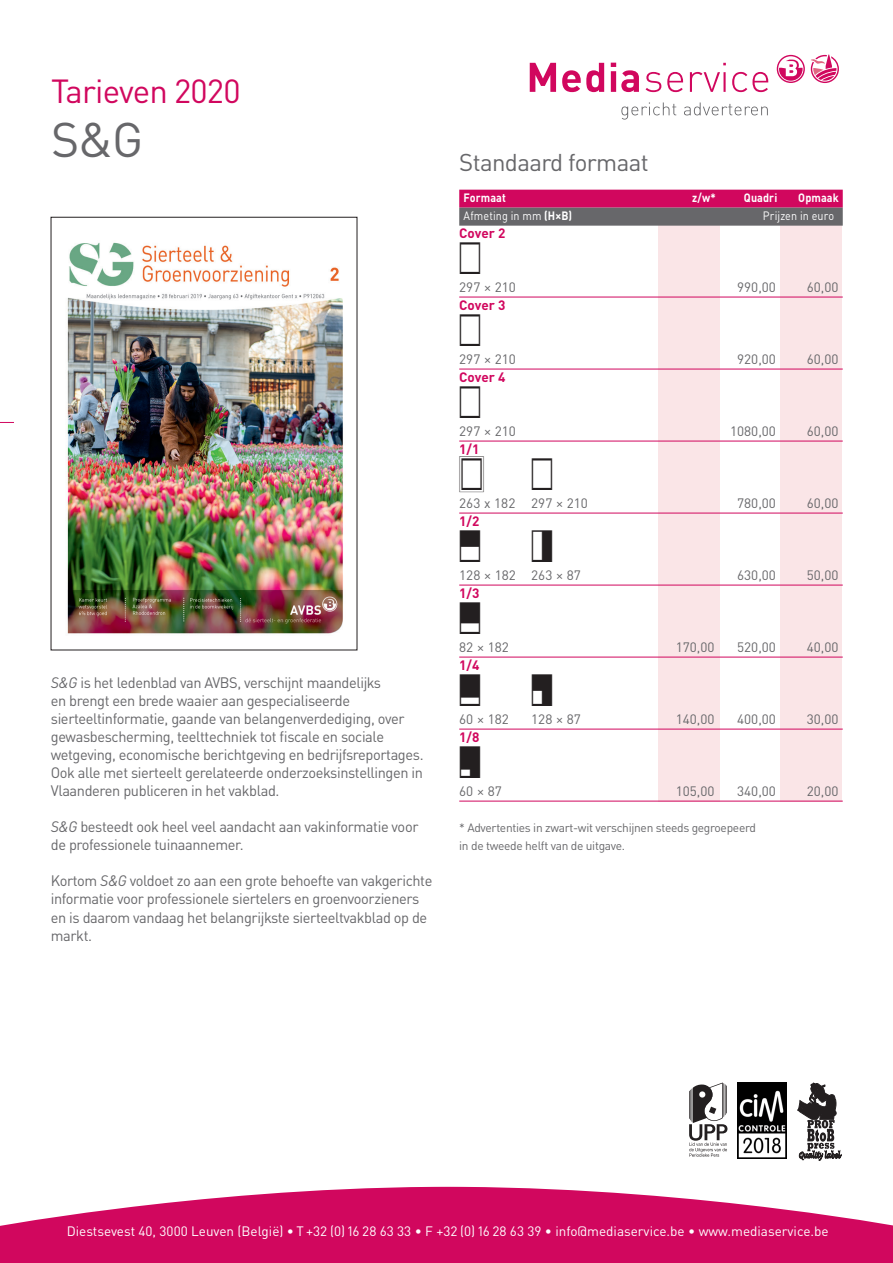
<style>
.page{position:relative;width:893px;height:1263px;background:#fff}
.page>*{position:absolute;margin:0;border:0;box-sizing:border-box;transform-origin:0 0}
._2016_TitelBlad{font:48px "DINOT";color:#67676a}
._2016_maat{font:45px "Media Service Formaten";color:#231f20;scale:.9 1}
._2016_Titel{font:33px "DINOT";letter-spacing:-.025em;color:#d1075e}
._2016_Titel_klein{font:24px "DINOT";letter-spacing:-.025em;color:#67676a}
._2016_Tarief_body{font:15px/18px "DINOT";letter-spacing:-.025em;color:#67676a}
._2016_Prijzen_icoon{font:13.5px "DINOT";color:#67676a}
.t1{font:13.5px "DINOT";color:#fff}
._2016_maat-2{font:13.5px "DINOT";color:#67676a}
._2016_maat-3{font:700 13.5px "DINOT";letter-spacing:-.005em;color:#d1075e}
._2016_Tarief_body-2{font:12px/18px "DINOT";letter-spacing:-.025em;color:#67676a}
._2016_Tabelkop_grijs{font:12px "DINOT";letter-spacing:.01em;color:#fff;scale:.9 1}
._2016_Tabelkop_rood{font:700 12px "DINOT";letter-spacing:.01em;color:#fff;scale:.9 1}
.s1{font-style:italic}
.s2{font-weight:700}
</style>
<div class="page">
<svg style="left:0;top:1187px;width:893px;height:76px;fill:#d1075e"></svg>
<svg style="left:530px;top:63px;width:26px;height:29px"></svg>
<svg style="left:562px;top:63px;width:42px;height:29px"></svg>
<svg style="left:611px;top:63px;width:28px;height:29px"></svg>
<svg style="left:646px;top:72px;width:15px;height:20px"></svg>
<svg style="left:667px;top:72px;width:16px;height:20px"></svg>
<svg style="left:690px;top:72px;width:30px;height:20px"></svg>
<hr style="left:723px;top:72px;width:3px;height:20px;background:#d1075e">
<svg style="left:732px;top:72px;width:36px;height:20px"></svg>
<svg style="left:621px;top:102px;width:55px;height:17px"></svg>
<svg style="left:684px;top:103px;width:84px;height:12px"></svg>
<svg style="left:777px;top:54px;width:62px;height:29px"></svg>
<svg style="left:0;top:422px;width:14px;height:1px"></svg>
<div style="left:659px;top:208px;width:61px;height:593px;background:#fae5e7"></div>
<div style="left:781px;top:208px;width:61px;height:593px;background:#fae5e7"></div>
<div style="left:459px;top:190px;width:384px;height:18px;background:#d1075e"></div>
<div style="left:459px;top:208px;width:384px;height:18px;background:#67676a"></div>
<hr style="left:459px;top:297px;width:384px;height:1px;background:#d1075e">
<hr style="left:459px;top:369px;width:384px;height:1px;background:#d1075e">
<hr style="left:459px;top:441px;width:384px;height:1px;background:#d1075e">
<hr style="left:459px;top:513px;width:384px;height:1px;background:#d1075e">
<hr style="left:459px;top:585px;width:384px;height:1px;background:#d1075e">
<hr style="left:459px;top:657px;width:384px;height:1px;background:#d1075e">
<hr style="left:459px;top:729px;width:384px;height:1px;background:#d1075e">
<hr style="left:459px;top:801px;width:384px;height:1px;background:#d1075e">
<svg style="left:798px;top:1083px;width:43px;height:77px"></svg>
<img style="left:67px;top:242px;width:276px;height:392px">
<svg style="left:689px;top:1082px;width:38px;height:75px"></svg>
<img style="left:738px;top:1083px;width:49px;height:75px">
<p class="_2016_Titel" style="left:51px;top:71px;width:191px">Tarieven 2020</p>
<p class="_2016_TitelBlad" style="left:51px;top:110px;width:94px">S&amp;G</p>
<p class="_2016_Tarief_body" style="left:51px;top:674px;width:374px"><span class="s1">S&amp;G</span> is het ledenblad van AVBS, verschijnt maandelijks<br>en brengt een brede waaier aan gespecialiseerde sierteeltinformatie, gaande van belangenverdediging, over gewasbescherming, teelttechniek tot fiscale en sociale wetgeving, economische berichtgeving en bedrijfsreportages.<br>Ook alle met sierteelt gerelateerde onderzoeksinstellingen in Vlaanderen publiceren in het vakblad.</p>
<p class="_2016_Tarief_body" style="left:51px;top:818px;width:369px"><span class="s1">S&amp;G</span> besteedt ook heel veel aandacht aan vakinformatie voor de professionele tuinaannemer.</p>
<p class="_2016_Tarief_body" style="left:51px;top:872px;width:383px">Kortom <span class="s1">S&amp;G</span> voldoet zo aan een grote behoefte van vakgerichte informatie voor professionele siertelers en groenvoorzieners en is daarom vandaag het belangrijkste sierteeltvakblad op de markt.</p>
<p class="_2016_Titel_klein" style="left:459px;top:147px;width:191px">Standaard formaat</p>
<p class="_2016_Tabelkop_rood" style="left:463px;top:190px;width:49px">Formaat</p>
<p class="_2016_Tabelkop_rood" style="left:692px;top:190px;width:28px">z/w*</p>
<p class="_2016_Tabelkop_rood" style="left:744px;top:190px;width:39px">Quadri</p>
<p class="_2016_Tabelkop_rood" style="left:798px;top:190px;width:46px">Opmaak</p>
<p class="_2016_Tabelkop_grijs" style="left:463px;top:209px;width:122px">Afmeting in mm <span class="s2">(H×B)</span></p>
<p class="_2016_Tabelkop_grijs" style="left:763px;top:209px;width:81px">Prijzen in euro</p>
<p class="_2016_maat-3" style="left:459px;top:225px;width:48px">Cover 2</p>
<p class="_2016_maat" style="left:459px;top:233px;width:26px">A</p>
<p class="_2016_maat-2" style="left:459px;top:279px;width:58px">297 × 210</p>
<p class="_2016_maat-3" style="left:459px;top:297px;width:48px">Cover 3</p>
<p class="_2016_maat" style="left:459px;top:305px;width:26px">A</p>
<p class="_2016_maat-2" style="left:459px;top:351px;width:58px">297 × 210</p>
<p class="_2016_maat-3" style="left:459px;top:369px;width:48px">Cover 4</p>
<p class="_2016_maat" style="left:459px;top:377px;width:26px">A</p>
<p class="_2016_maat-2" style="left:459px;top:423px;width:58px">297 × 210</p>
<p class="_2016_maat-3" style="left:459px;top:441px;width:22px">1/1</p>
<p class="_2016_maat" style="left:459px;top:449px;width:106px">a A</p>
<p class="_2016_maat-2" style="left:459px;top:495px;width:130px">263 x 182 297 × 210</p>
<p class="_2016_maat-3" style="left:459px;top:513px;width:22px">1/2</p>
<p class="_2016_maat" style="left:459px;top:521px;width:106px">B C</p>
<p class="_2016_maat-2" style="left:459px;top:567px;width:123px">128 × 182 263 × 87</p>
<p class="_2016_maat-3" style="left:459px;top:585px;width:22px">1/3</p>
<p class="_2016_maat" style="left:459px;top:593px;width:26px">D</p>
<p class="_2016_maat-2" style="left:459px;top:639px;width:51px">82 × 182</p>
<p class="_2016_maat-3" style="left:459px;top:657px;width:22px">1/4</p>
<p class="_2016_maat" style="left:459px;top:665px;width:106px">E F</p>
<p class="_2016_maat-2" style="left:459px;top:711px;width:51px">60 × 182</p>
<p class="_2016_maat-2" style="left:531px;top:711px;width:51px">128 × 87</p>
<p class="_2016_maat-3" style="left:459px;top:729px;width:22px">1/8</p>
<p class="_2016_maat" style="left:459px;top:737px;width:26px">H</p>
<p class="_2016_maat-2" style="left:459px;top:783px;width:44px">60 × 87</p>
<p class="_2016_Tarief_body-2" style="left:459px;top:819px;width:298px">* Advertenties in zwart-wit verschijnen steeds gegroepeerd in de tweede helft van de uitgave.</p>
<p class="_2016_Prijzen_icoon" style="left:737px;top:279px;width:40px">990,00</p>
<p class="_2016_Prijzen_icoon" style="left:807px;top:279px;width:33px">60,00</p>
<p class="_2016_Prijzen_icoon" style="left:737px;top:351px;width:40px">920,00</p>
<p class="_2016_Prijzen_icoon" style="left:807px;top:351px;width:33px">60,00</p>
<p class="_2016_Prijzen_icoon" style="left:730px;top:423px;width:47px">1080,00</p>
<p class="_2016_Prijzen_icoon" style="left:807px;top:423px;width:33px">60,00</p>
<p class="_2016_Prijzen_icoon" style="left:737px;top:495px;width:40px">780,00</p>
<p class="_2016_Prijzen_icoon" style="left:807px;top:495px;width:33px">60,00</p>
<p class="_2016_Prijzen_icoon" style="left:737px;top:567px;width:40px">630,00</p>
<p class="_2016_Prijzen_icoon" style="left:807px;top:567px;width:33px">50,00</p>
<p class="_2016_Prijzen_icoon" style="left:676px;top:639px;width:40px">170,00</p>
<p class="_2016_Prijzen_icoon" style="left:737px;top:639px;width:40px">520,00</p>
<p class="_2016_Prijzen_icoon" style="left:807px;top:639px;width:33px">40,00</p>
<p class="_2016_Prijzen_icoon" style="left:676px;top:711px;width:40px">140,00</p>
<p class="_2016_Prijzen_icoon" style="left:737px;top:711px;width:40px">400,00</p>
<p class="_2016_Prijzen_icoon" style="left:807px;top:711px;width:33px">30,00</p>
<p class="_2016_Prijzen_icoon" style="left:676px;top:783px;width:40px">105,00</p>
<p class="_2016_Prijzen_icoon" style="left:737px;top:783px;width:40px">340,00</p>
<p class="_2016_Prijzen_icoon" style="left:807px;top:783px;width:33px">20,00</p>
<p class="t1" style="left:67px;top:1223px;width:763px">Diestsevest 40, 3000 Leuven (België) • T +32 (0) 16 28 63 33 • F +32 (0) 16 28 63 39 • info@mediaservice.be • www.mediaservice.be</p>
</div>
